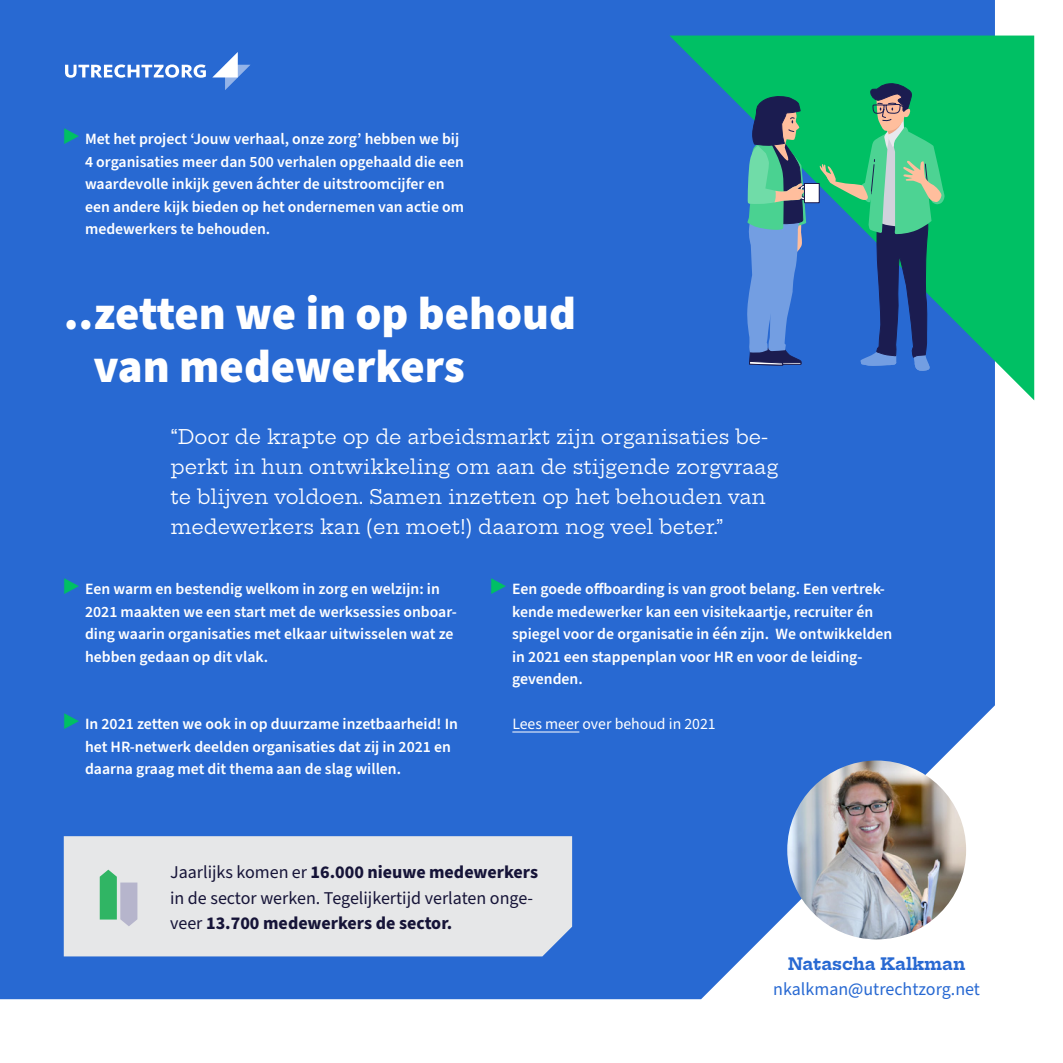
<style>
.page{position:relative;width:1063px;height:1063px;background:#fff}
.page>*{position:absolute;margin:0;border:0;box-sizing:border-box;transform-origin:0 0}
.t1{font:900 46.5px/52.5px "Source Sans Pro";color:#fff}
.t2{font:19.5px/30px "Hepta Slab";color:#fff}
.t3{font:18px/25.5px "Source Sans Pro";color:#161438}
.t4{font:18px "Source Sans Pro";color:#2869d2}
.t5{font:700 16.5px "Hepta Slab";color:#2869d2}
.t6{font:600 15.75px/22.5px "Source Sans Pro";color:#fff}
.t7{font:15.75px "Source Sans Pro";color:#fff}
.s1{font-weight:700}
</style>
<div class="page">
<div style="left:0;top:0;width:995px;height:999px;background:#2869d2"></div>
<img style="left:787px;top:761px;width:179px;height:178px;border-radius:89px">
<svg style="left:669px;top:36px;width:365px;height:364px;background:#15969a"></svg>
<div style="left:64px;top:836px;width:508px;height:120px;background:#e6e7e8"></div>
<svg style="left:100px;top:870px;width:37px;height:56px;background:#91c3ad"></svg>
<div style="left:804px;top:183px;width:15px;height:20px;background:#fff"></div>
<div style="left:804px;top:183px;width:15px;height:20px;border:1px solid #1b1c50"></div>
<svg style="left:747px;top:95px;width:60px;height:270px;background:#4f87a9"></svg>
<svg style="left:820px;top:83px;width:125px;height:288px;background:#2f8c92"></svg>
<svg style="left:65px;top:64px;width:141px;height:14px"></svg>
<svg style="left:212px;top:52px;width:39px;height:38px"></svg>
<hr style="left:512px;top:732px;width:67px;height:1px;background:#fff">
<svg style="left:64px;top:128px;width:15px;height:16px"></svg>
<svg style="left:491px;top:578px;width:15px;height:16px"></svg>
<svg style="left:64px;top:578px;width:15px;height:16px"></svg>
<svg style="left:64px;top:713px;width:15px;height:16px"></svg>
<p class="t6" style="left:85px;top:128px;width:381px">Met het project ‘Jouw verhaal, onze zorg’ hebben we bij 4 organisaties meer dan 500 verhalen opgehaald die een waardevolle inkijk geven áchter de uitstroomcijfer en een andere kijk bieden op het ondernemen van actie om medewerkers te behouden.</p>
<h1 class="t1" style="left:94px;top:289px;width:484px;text-indent:-30px">..zetten we in op behoud van medewerkers</h1>
<p class="t2" style="left:171px;top:419px;width:610px">“Door de krapte op de arbeidsmarkt zijn organisaties be&shy;perkt in hun ontwikkeling om aan de stijgende zorgvraag te blijven voldoen. Samen inzetten op het behouden van medewerkers kan (en moet!) daarom nog veel beter.”</p>
<p class="t6" style="left:85px;top:578px;width:373px">Een warm en bestendig welkom in zorg en welzijn: in 2021 maakten we een start met de werksessies onboar&shy;ding waarin organisaties met elkaar uitwisselen wat ze hebben gedaan op dit vlak.</p>
<p class="t6" style="left:85px;top:713px;width:375px">In 2021 zetten we ook in op duurzame inzetbaarheid! In het HR-netwerk deelden organisaties dat zij in 2021 en daarna graag met dit thema aan de slag willen.</p>
<p class="t6" style="left:512px;top:578px;width:382px">Een goede offboarding is van groot belang. Een vertrek&shy;kende medewerker kan een visitekaartje, recruiter én spiegel voor de organisatie in één zijn. We ontwikkelden in 2021 een stappenplan voor HR en voor de leiding&shy;gevenden.</p>
<p class="t7" style="left:512px;top:713px;width:205px">Lees meer over behoud in 2021</p>
<p class="t3" style="left:170px;top:860px;width:370px">Jaarlijks komen er <span class="s1">16.000 nieuwe medewerkers </span>in de sector werken. Tegelijkertijd verlaten onge&shy;veer <span class="s1">13.700 medewerkers de sector.</span></p>
<p class="t5" style="left:788px;top:955px;width:179px">Natascha Kalkman</p>
<p class="t4" style="left:773px;top:977px;width:208px">nkalkman@utrechtzorg.net</p>
</div>
